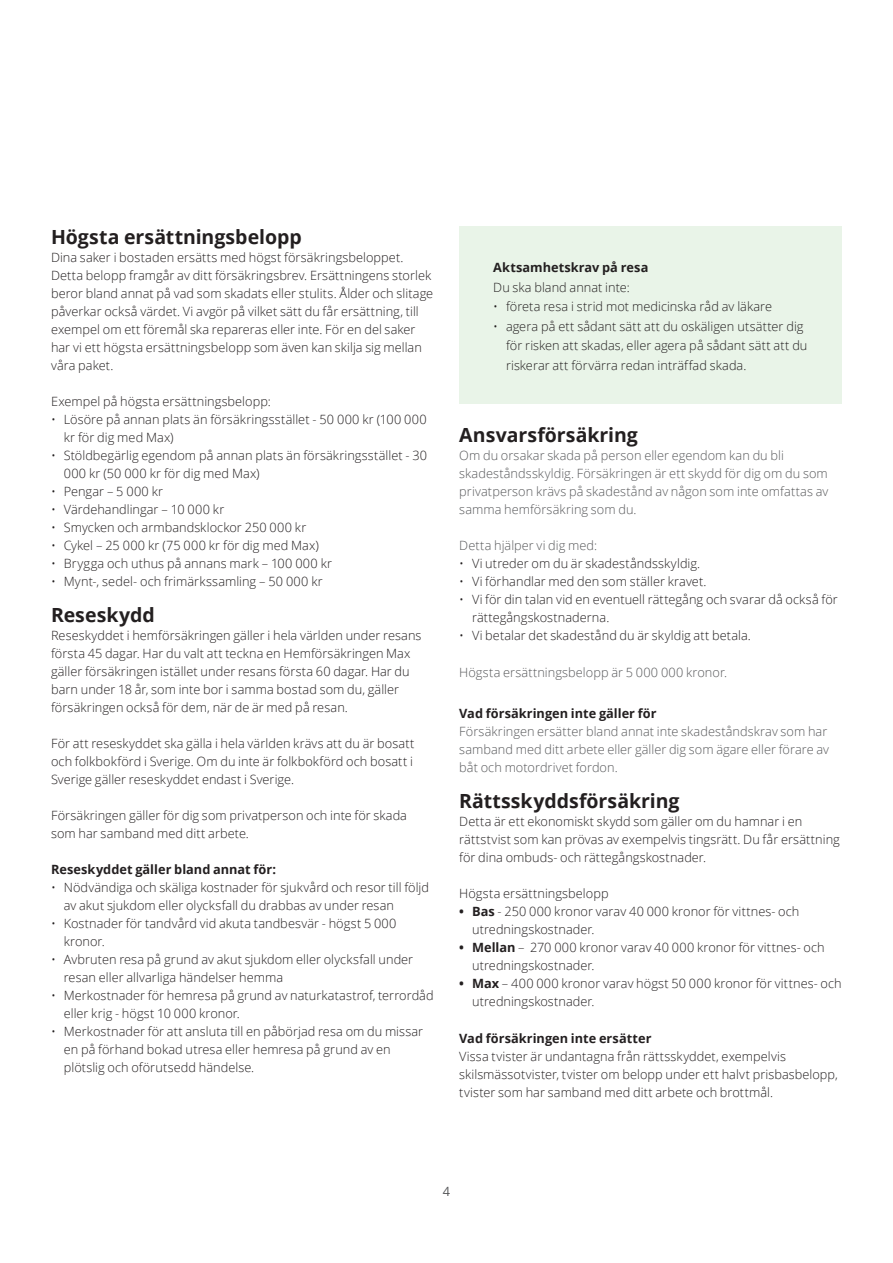
<style>
.page{position:relative;width:893px;height:1263px;background:#fff}
.page>*{position:absolute;margin:0;border:0;box-sizing:border-box;transform-origin:0 0}
.t1{font:700 19.5px "Open Sans";color:#231f20}
.t2{font:300 12.75px/18px "Open Sans";letter-spacing:.005em;color:#231f20}
.t3{font:300 12.75px/18px "Open Sans";letter-spacing:.005em;color:#57585a}
.t4{font:700 12.75px "Open Sans";letter-spacing:.005em;color:#231f20}
.t5{font:12.75px "Open Sans";color:#57585a}
.s1{font-weight:700}
</style>
<div class="page">
<div style="left:459px;top:226px;width:383px;height:178px;background:#e9f4e8"></div>
<h1 class="t1" style="left:51px;top:223px;width:252px">Högsta ersättningsbelopp</h1>
<p class="t2" style="left:51px;top:248px;width:384px">Dina saker i bostaden ersätts med högst försäkringsbeloppet.<br>Detta belopp framgår av ditt försäkringsbrev. Ersättningens storlek beror bland annat på vad som skadats eller stulits. Ålder och slitage påverkar också värdet. Vi avgör på vilket sätt du får ersättning, till exempel om ett föremål ska repareras eller inte. För en del saker har vi ett högsta ersättningsbelopp som även kan skilja sig mellan våra paket.</p>
<p class="t2" style="left:51px;top:392px;width:221px">Exempel på högsta ersättningsbelopp:</p>
<p class="t2" style="left:64px;top:410px;width:364px;text-indent:-13px">• Lösöre på annan plats än försäkringsstället - 50 000 kr (100 000 kr för dig med Max)</p>
<p class="t2" style="left:64px;top:446px;width:365px;text-indent:-13px">• Stöldbegärlig egendom på annan plats än försäkringsstället - 30<br>000 kr (50 000 kr för dig med Max)</p>
<p class="t2" style="left:51px;top:482px;width:114px">• Pengar – 5 000 kr</p>
<p class="t2" style="left:51px;top:500px;width:175px">• Värdehandlingar – 10 000 kr</p>
<p class="t2" style="left:51px;top:518px;width:257px">• Smycken och armbandsklockor 250 000 kr</p>
<p class="t2" style="left:51px;top:536px;width:269px">• Cykel – 25 000 kr (75 000 kr för dig med Max)</p>
<p class="t2" style="left:51px;top:554px;width:283px">• Brygga och uthus på annans mark – 100 000 kr</p>
<p class="t2" style="left:51px;top:572px;width:273px">• Mynt-, sedel- och frimärkssamling – 50 000 kr</p>
<h1 class="t1" style="left:51px;top:601px;width:105px">Reseskydd</h1>
<p class="t2" style="left:51px;top:626px;width:372px">Reseskyddet i hemförsäkringen gäller i hela världen under resans första 45 dagar. Har du valt att teckna en Hemförsäkringen Max gäller försäkringen istället under resans första 60 dagar. Har du barn under 18 år, som inte bor i samma bostad som du, gäller försäkringen också för dem, när de är med på resan.</p>
<p class="t2" style="left:51px;top:734px;width:365px;text-align:justify">För att reseskyddet ska gälla i hela världen krävs att du är bosatt och folkbokförd i Sverige. Om du inte är folkbokförd och bosatt i Sverige gäller reseskyddet endast i Sverige.</p>
<p class="t2" style="left:51px;top:806px;width:358px">Försäkringen gäller för dig som privatperson och inte för skada som har samband med ditt arbete.</p>
<p class="t4" style="left:51px;top:860px;width:227px">Reseskyddet gäller bland annat för:</p>
<p class="t2" style="left:64px;top:878px;width:367px;text-indent:-13px">• Nödvändiga och skäliga kostnader för sjukvård och resor till följd av akut sjukdom eller olycksfall du drabbas av under resan</p>
<p class="t2" style="left:64px;top:914px;width:334px;text-indent:-13px">• Kostnader för tandvård vid akuta tandbesvär - högst 5 000 kronor.</p>
<p class="t2" style="left:64px;top:950px;width:351px;text-indent:-13px">• Avbruten resa på grund av akut sjukdom eller olycksfall under resan eller allvarliga händelser hemma</p>
<p class="t2" style="left:64px;top:986px;width:371px;text-indent:-13px">• Merkostnader för hemresa på grund av naturkatastrof, terrordåd eller krig - högst 10 000 kronor.</p>
<p class="t2" style="left:64px;top:1022px;width:361px;text-indent:-13px">• Merkostnader för att ansluta till en påbörjad resa om du missar en på förhand bokad utresa eller hemresa på grund av en plötslig och oförutsedd händelse.</p>
<p class="t4" style="left:493px;top:259px;width:157px">Aktsamhetskrav på resa</p>
<p class="t2" style="left:493px;top:278px;width:138px">Du ska bland annat inte:</p>
<p class="t2" style="left:493px;top:297px;width:280px">• företa resa i strid mot medicinska råd av läkare</p>
<p class="t2" style="left:506px;top:316px;width:303px;line-height:19.5px;text-indent:-13px">• agera på ett sådant sätt att du oskäligen utsätter dig för risken att skadas, eller agera på sådant sätt att du riskerar att förvärra redan inträffad skada.</p>
<h1 class="t1" style="left:459px;top:421px;width:180px">Ansvarsförsäkring</h1>
<p class="t3" style="left:459px;top:446px;width:371px">Om du orsakar skada på person eller egendom kan du bli skadeståndsskyldig. Försäkringen är ett skydd för dig om du som privatperson krävs på skadestånd av någon som inte omfattas av samma hemförsäkring som du.</p>
<p class="t3" style="left:459px;top:536px;width:139px">Detta hjälper vi dig med:</p>
<p class="t2" style="left:459px;top:554px;width:242px">• Vi utreder om du är skadeståndsskyldig.</p>
<p class="t2" style="left:459px;top:572px;width:249px">• Vi förhandlar med den som ställer kravet.</p>
<p class="t2" style="left:472px;top:590px;width:367px;text-indent:-13px">• Vi för din talan vid en eventuell rättegång och svarar då också för rättegångskostnaderna.</p>
<p class="t2" style="left:459px;top:626px;width:293px">• Vi betalar det skadestånd du är skyldig att betala.</p>
<p class="t3" style="left:459px;top:663px;width:269px">Högsta ersättningsbelopp är 5 000 000 kronor.</p>
<p class="t4" style="left:459px;top:704px;width:199px">Vad försäkringen inte gäller för</p>
<p class="t3" style="left:459px;top:722px;width:371px">Försäkringen ersätter bland annat inte skadeståndskrav som har samband med ditt arbete eller gäller dig som ägare eller förare av båt och motordrivet fordon.</p>
<h1 class="t1" style="left:459px;top:787px;width:222px">Rättsskyddsförsäkring</h1>
<p class="t2" style="left:459px;top:812px;width:382px">Detta är ett ekonomiskt skydd som gäller om du hamnar i en rättstvist som kan prövas av exempelvis tingsrätt. Du får ersättning för dina ombuds- och rättegångskostnader.</p>
<p class="t2" style="left:459px;top:884px;width:151px">Högsta ersättningsbelopp</p>
<p class="t2" style="left:472px;top:902px;width:329px;text-indent:-13px"><span class="s1">• Bas</span> - 250 000 kronor varav 40 000 kronor för vittnes- och utredningskostnader.</p>
<p class="t2" style="left:472px;top:938px;width:354px;text-indent:-13px"><span class="s1">• Mellan</span> – 270 000 kronor varav 40 000 kronor för vittnes- och utredningskostnader.</p>
<p class="t2" style="left:472px;top:974px;width:371px;text-indent:-13px"><span class="s1">• Max</span> – 400 000 kronor varav högst 50 000 kronor för vittnes- och utredningskostnader.</p>
<p class="t4" style="left:459px;top:1029px;width:194px">Vad försäkringen inte ersätter</p>
<p class="t2" style="left:459px;top:1047px;width:380px">Vissa tvister är undantagna från rättsskyddet, exempelvis skilsmässotvister, tvister om belopp under ett halvt prisbasbelopp, tvister som har samband med ditt arbete och brottmål.</p>
<p class="t5" style="left:443px;top:1182px;width:9px">4</p>
</div>
